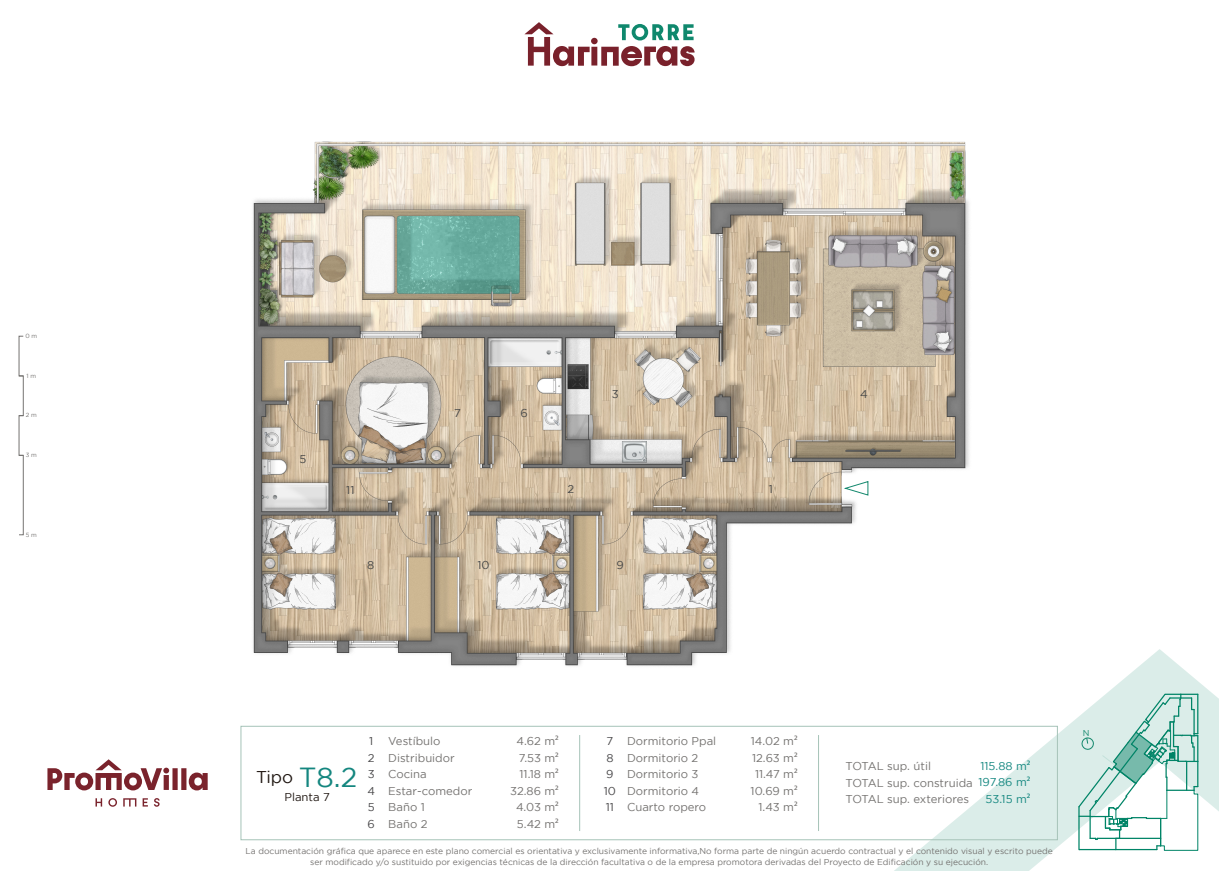
<style>
.page{position:relative;width:1219px;height:871px;background:#fff}
.page>*{position:absolute;margin:0;border:0;box-sizing:border-box;transform-origin:0 0}
.t1{font:17px "Gotham HTF";color:#1f1611}
.t2{font:11.3px/16.4px "Gotham HTF";color:#747270}
.t3{font:11.3px/16.4px "Gotham HTF";color:#148780;text-align:right}
.t4{font:11.3px/16.4px "Gotham HTF";color:#49484a}
.t5{font:11.3px "Gotham HTF";color:#464747}
.t6{font:11.3px "Gotham HTF";color:#1f1611}
.t7{font:8.5px/10.2px "Gotham HTF";color:#747270;text-align:center}
.t8{font:8.5px "Gotham HTF";color:#13886d}
.t9{font:6px "Gotham HTF";color:#757371}
.s1{font-size:27.6px;color:#14867f}
.s2{font-family:"Myriad Pro"}
</style>
<div class="page">
<img style="left:18px;top:22px;width:1201px;height:848px">
<svg style="left:1077px;top:692px;width:121px;height:158px"></svg>
<div style="left:19px;top:375px;width:5px;height:41px;border:1px solid #757371"></div>
<div style="left:19px;top:455px;width:5px;height:80px;border:1px solid #757371"></div>
<svg style="left:844px;top:480px;width:25px;height:16px"></svg>
<p class="t9" style="left:25px;top:332px;width:13px">0 m</p>
<p class="t9" style="left:26px;top:372px;width:11px">1 m</p>
<p class="t9" style="left:26px;top:411px;width:13px">2 m</p>
<p class="t9" style="left:26px;top:452px;width:13px">3 m</p>
<p class="t9" style="left:26px;top:531px;width:13px">5 m</p>
<h2 class="t5" style="left:299px;top:452px;width:8px">5</h2>
<h2 class="t5" style="left:454px;top:407px;width:8px">7</h2>
<h2 class="t5" style="left:521px;top:407px;width:9px">6</h2>
<h2 class="t5" style="left:612px;top:387px;width:8px">3</h2>
<h2 class="t5" style="left:860px;top:387px;width:9px">4</h2>
<h2 class="t5" style="left:346px;top:483px;width:10px">11</h2>
<h2 class="t5" style="left:567px;top:482px;width:8px">2</h2>
<h2 class="t5" style="left:769px;top:482px;width:6px">1</h2>
<h2 class="t5" style="left:367px;top:559px;width:9px">8</h2>
<h2 class="t5" style="left:477px;top:559px;width:14px">10</h2>
<h2 class="t5" style="left:616px;top:559px;width:9px">9</h2>
<h1 class="t1" style="left:256px;top:767px;width:103px">Tipo <span class="s1">T8.2</span></h1>
<h2 class="t6" style="left:284px;top:790px;width:47px">Planta 7</h2>
<h2 class="t4" style="left:367px;top:732px;width:9px">1<br>2<br>3<br>4<br>5<br>6</h2>
<h2 class="t2" style="left:627px;top:732px;width:91px">Dormitorio Ppal<br>Dormitorio 2<br>Dormitorio 3<br>Dormitorio 4<br>Cuarto ropero</h2>
<h2 class="t2" style="left:751px;top:732px;width:48px;text-align:right">14.02 m<span class="s2">²<br></span>12.63 m<span class="s2">²<br></span>11.47 m<span class="s2">²<br></span>10.69 m<span class="s2">²<br></span>1.43 m<span class="s2">²</span></h2>
<h2 class="t2" style="left:388px;top:732px;width:86px">Vestíbulo<br>Distribuidor<br>Cocina<br>Estar-comedor<br>Baño 1<br>Baño 2</h2>
<h2 class="t2" style="left:510px;top:732px;width:50px;text-align:right">4.62 m<span class="s2">²<br></span>7.53 m<span class="s2">²<br></span>11.18 m<span class="s2">²<br></span>32.86 m<span class="s2">²<br></span>4.03 m<span class="s2">²<br></span>5.42 m<span class="s2">²</span></h2>
<h2 class="t4" style="left:604px;top:732px;width:14px">7<br>8<br>9<br>10<br>11</h2>
<h2 class="t2" style="left:846px;top:757px;width:129px">TOTAL sup. útil<br>TOTAL sup. construida<br>TOTAL sup. exteriores</h2>
<h2 class="t3" style="left:979px;top:757px;width:53px">115.88 m<span class="s2">²<br></span>197.86 m<span class="s2">²<br></span>53.15 m<span class="s2">²</span></h2>
<p class="t7" style="left:246px;top:845px;width:809px">La documentación gráfica que aparece en este plano comercial es orientativa y exclusivamente informativa,No forma parte de ningún acuerdo contractual y el contenido visual y escrito puede ser modificado y/o sustituido por exigencias técnicas de la dirección facultativa o de la empresa promotora derivadas del Proyecto de Edificación y su ejecución.</p>
<p class="t8" style="left:1083px;top:727px;width:8px">N</p>
</div>
